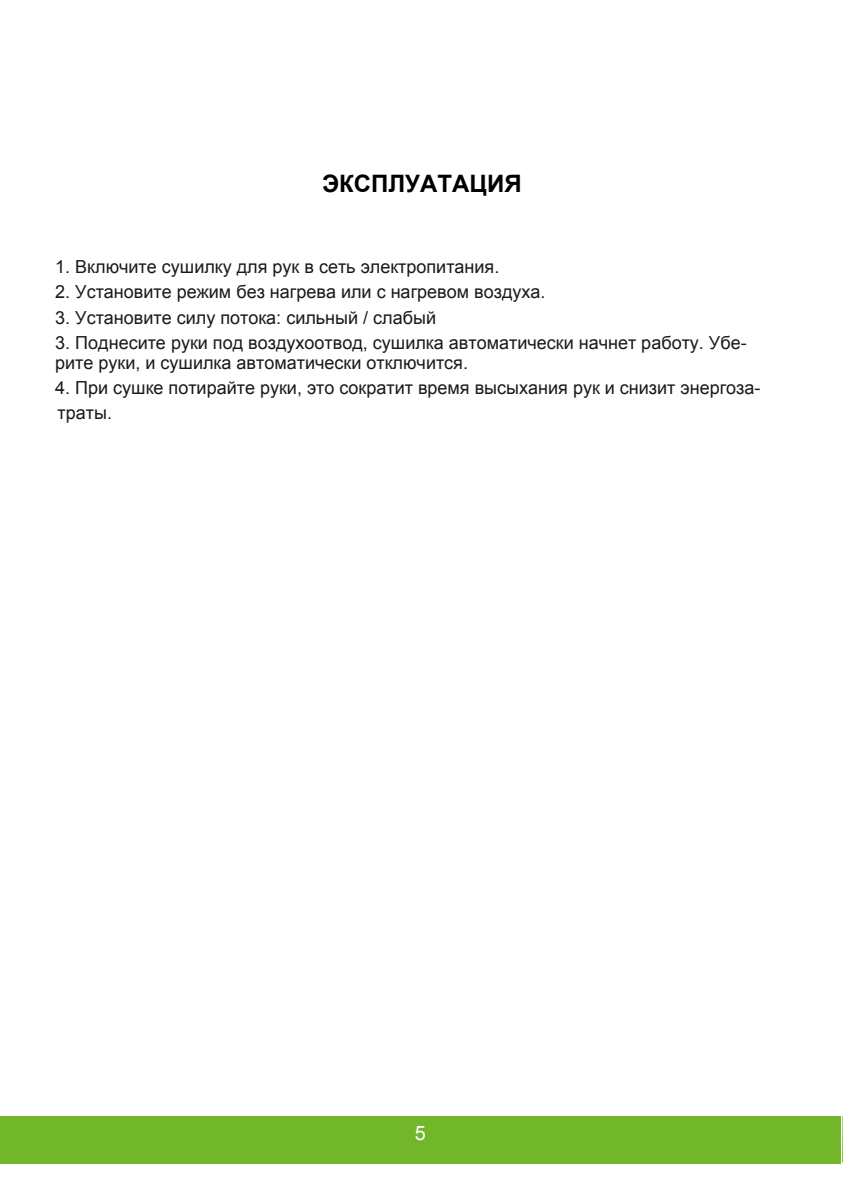
<style>
.page{position:relative;width:843px;height:1191px;background:#fff}
.page>*{position:absolute;margin:0;border:0;box-sizing:border-box;transform-origin:0 0}
.t1{font:700 24px "Arial";color:#000}
.t2{font:20px "Arial";color:#fff}
.t3{font:18px/20.2px "Arial";color:#1a1a18}
</style>
<div class="page">
<div style="left:0;top:1116px;width:840px;height:47px;background:#72b629"></div>
<h1 class="t1" style="left:322px;top:168px;width:201px">ЭКСПЛУАТАЦИЯ</h1>
<p class="t3" style="left:55px;top:258px;width:445px">1. Включите сушилку для рук в сеть электропитания.</p>
<p class="t3" style="left:55px;top:284px;width:492px">2. Установите режим без нагрева или с нагревом воздуха.</p>
<p class="t3" style="left:55px;top:309px;width:382px">3. Установите силу потока: сильный / слабый</p>
<p class="t3" style="left:55px;top:334px;width:693px">3. Поднесите руки под воздухоотвод, сушилка автоматически начнет работу. Убе&shy;рите руки, и сушилка автоматически отключится.</p>
<p class="t3" style="left:55px;top:377px;width:707px;line-height:25px">4. При сушке потирайте руки, это сократит время высыхания рук и снизит энергоза&shy;траты.</p>
<p class="t2" style="left:415px;top:1125px;width:13px">5</p>
</div>
